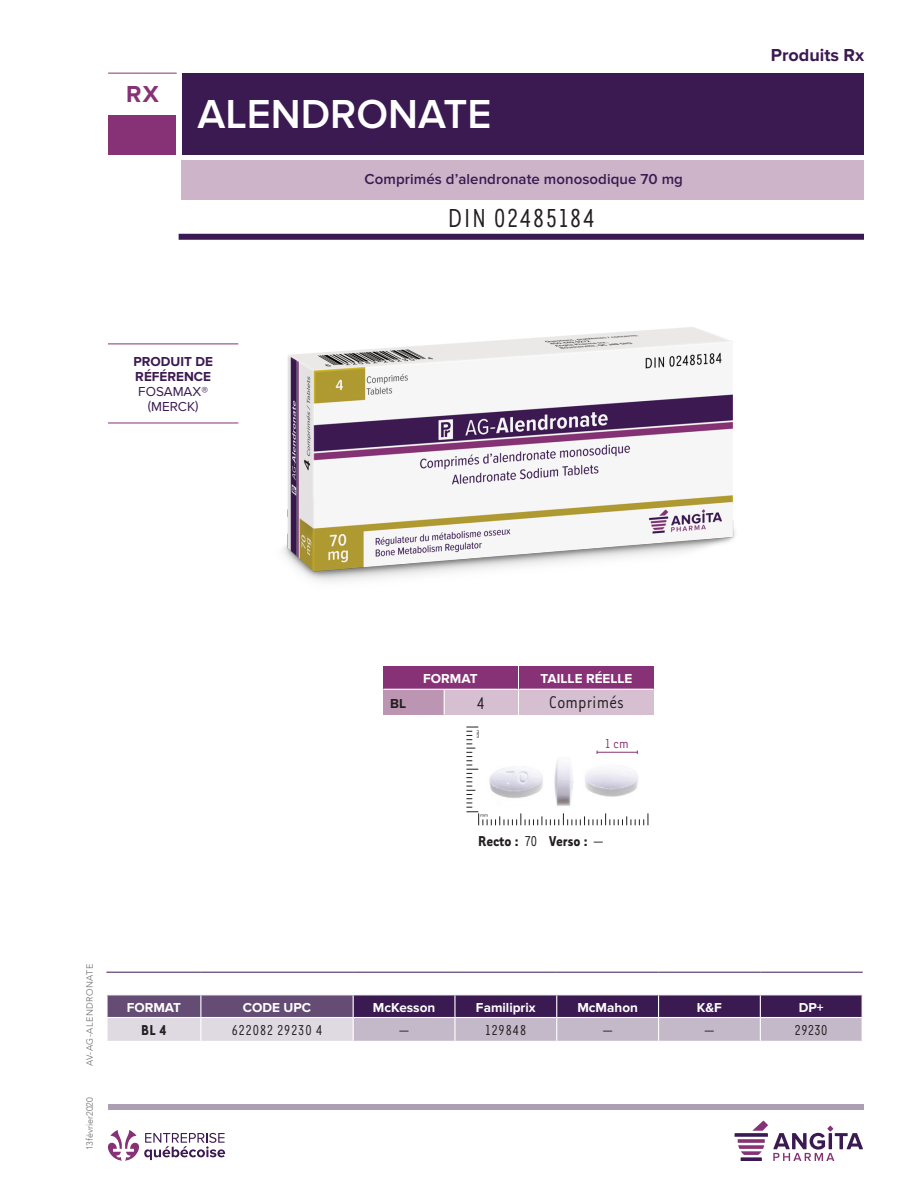
<style>
.page{position:relative;width:918px;height:1188px;background:#fff}
.page>*{position:absolute;margin:0;border:0;box-sizing:border-box;transform-origin:0 0}
.TITRE_NOM_PRODUIT{font:600 42px "Proxima Nova";color:#fff}
.t1{font:30px "Tarzana Nar OT";letter-spacing:.025em;color:#231f20}
.t2{font:700 24px "Proxima Nova";color:#873276}
.t3{font:19.5px "Tarzana Nar OT";color:#231f20}
.t4{font:700 18px "Proxima Nova";color:#3b1951}
.t5{font:16.5px "Tarzana Nar OT";letter-spacing:.025em;color:#231f20}
.t6{font:700 16.5px "Tarzana Nar OT";color:#231f20}
.t7{font:600 15px "Proxima Nova";letter-spacing:.005em;color:#3b1951}
.t8{font:15px "Tarzana Nar OT";color:#873276}
.t9{font:700 13.5px "Proxima Nova";color:#fff}
.t10{font:700 13.5px/15px "Proxima Nova";color:#3b1951}
.t11{font:13.5px/15px "Proxima Nova";color:#3b1951;text-align:center}
.t12{font:700 13.5px "Proxima Nova";color:#231f20}
.t13{font:300 9px "Avenir";letter-spacing:.05em;color:#6c6d70}
.t14{font:300 9px "Avenir";color:#6c6d70}
.s1{font-weight:400}
</style>
<div class="page">
<div style="left:108px;top:1104px;width:756px;height:6px;background:#ac9fb4"></div>
<svg style="left:735px;top:1121px;width:128px;height:40px"></svg>
<svg style="left:107px;top:1130px;width:118px;height:31px"></svg>
<div style="left:182px;top:73px;width:682px;height:82px;background:#3b1951"></div>
<hr style="left:108px;top:73px;width:68px;height:1px;background:#873276">
<div style="left:108px;top:115px;width:68px;height:40px;background:#873276"></div>
<hr style="left:108px;top:344px;width:130px;height:1px;background:#873276">
<hr style="left:108px;top:423px;width:130px;height:1px;background:#873276">
<hr style="left:106px;top:972px;width:95px;height:1px;background:#3b1951">
<hr style="left:201px;top:972px;width:152px;height:1px;background:#3b1951">
<hr style="left:353px;top:972px;width:102px;height:1px;background:#3b1951">
<hr style="left:455px;top:972px;width:102px;height:1px;background:#3b1951">
<hr style="left:557px;top:972px;width:102px;height:1px;background:#3b1951">
<hr style="left:659px;top:972px;width:101px;height:1px;background:#3b1951">
<hr style="left:760px;top:972px;width:103px;height:1px;background:#3b1951">
<svg style="left:107px;top:994px;width:756px;height:47px;background:#927f9d"></svg>
<hr style="left:455px;top:1017px;width:102px;height:1px;background:#fff">
<hr style="left:557px;top:1017px;width:102px;height:1px;background:#fff">
<hr style="left:659px;top:1017px;width:101px;height:1px;background:#fff">
<hr style="left:760px;top:1017px;width:103px;height:1px;background:#fff">
<div style="left:182px;top:160px;width:682px;height:39px;background:#cdb4c9"></div>
<div style="left:179px;top:234px;width:685px;height:6px;background:#3b1951"></div>
<div style="left:383px;top:666px;width:135px;height:23px;background:#873276"></div>
<div style="left:383px;top:689px;width:61px;height:26px;background:#bc95b3"></div>
<div style="left:444px;top:689px;width:74px;height:26px;background:#d5bfd1"></div>
<hr style="left:383px;top:689px;width:61px;height:1px;background:#fff">
<hr style="left:444px;top:689px;width:74px;height:1px;background:#fff">
<svg style="left:444px;top:690px;width:1px;height:25px"></svg>
<div style="left:519px;top:666px;width:135px;height:23px;background:#873276"></div>
<div style="left:519px;top:689px;width:135px;height:25px;background:#d5bfd1"></div>
<hr style="left:519px;top:689px;width:135px;height:1px;background:#fff">
<img style="left:182px;top:327px;width:553px;height:255px">
<svg style="left:466px;top:727px;width:183px;height:98px"></svg>
<p class="t2" style="left:126px;top:80px;width:34px">RX</p>
<p class="TITRE_NOM_PRODUIT" style="left:197px;top:90px;width:296px">ALENDRONATE</p>
<p class="t7" style="left:365px;top:171px;width:320px">Comprimés d’alendronate monosodique 70 mg</p>
<p class="t1" style="left:448px;top:200px;width:149px">DIN 02485184</p>
<p class="t10" style="left:133px;top:355px;width:81px">PRODUIT DE<br>RÉFÉRENCE</p>
<p class="t11" style="left:138px;top:384px;width:71px">FOSAMAX® (MERCK)</p>
<p class="t4" style="left:771px;top:45px;width:95px">Produits Rx</p>
<p class="t9" style="left:423px;top:670px;width:56px">FORMAT</p>
<p class="t12" style="left:390px;top:695px;width:18px">BL</p>
<p class="t3" style="left:477px;top:691px;width:9px">4</p>
<p class="t9" style="left:541px;top:670px;width:93px">TAILLE RÉELLE</p>
<p class="t3" style="left:549px;top:691px;width:77px">Comprimés</p>
<p class="t8" style="left:605px;top:734px;width:25px">1 cm</p>
<p class="t6" style="left:478px;top:830px;width:126px">Recto : <span class="s1">70</span> Verso : <span class="s1">—</span></p>
<p class="t13" style="left:84px;top:1066px;width:104px;rotate:-90deg">AV-AG-ALENDRONATE</p>
<p class="t14" style="left:84px;top:1150px;width:55px;rotate:-90deg">13février2020</p>
<p class="t9" style="left:127px;top:999px;width:56px">FORMAT</p>
<p class="t9" style="left:243px;top:999px;width:70px">CODE UPC</p>
<p class="t9" style="left:373px;top:999px;width:64px">McKesson</p>
<p class="t9" style="left:476px;top:999px;width:61px">Familiprix</p>
<p class="t9" style="left:577px;top:999px;width:62px">McMahon</p>
<p class="t9" style="left:697px;top:999px;width:27px">K&amp;F</p>
<p class="t9" style="left:799px;top:999px;width:26px">DP+</p>
<p class="t6" style="left:141px;top:1019px;width:27px">BL 4</p>
<p class="t5" style="left:231px;top:1020px;width:93px">622082 29230 4</p>
<p class="t5" style="left:399px;top:1020px;width:11px">—</p>
<p class="t5" style="left:485px;top:1020px;width:43px">129848</p>
<p class="t5" style="left:603px;top:1020px;width:11px">—</p>
<p class="t5" style="left:705px;top:1020px;width:11px">—</p>
<p class="t5" style="left:795px;top:1020px;width:35px">29230</p>
</div>
